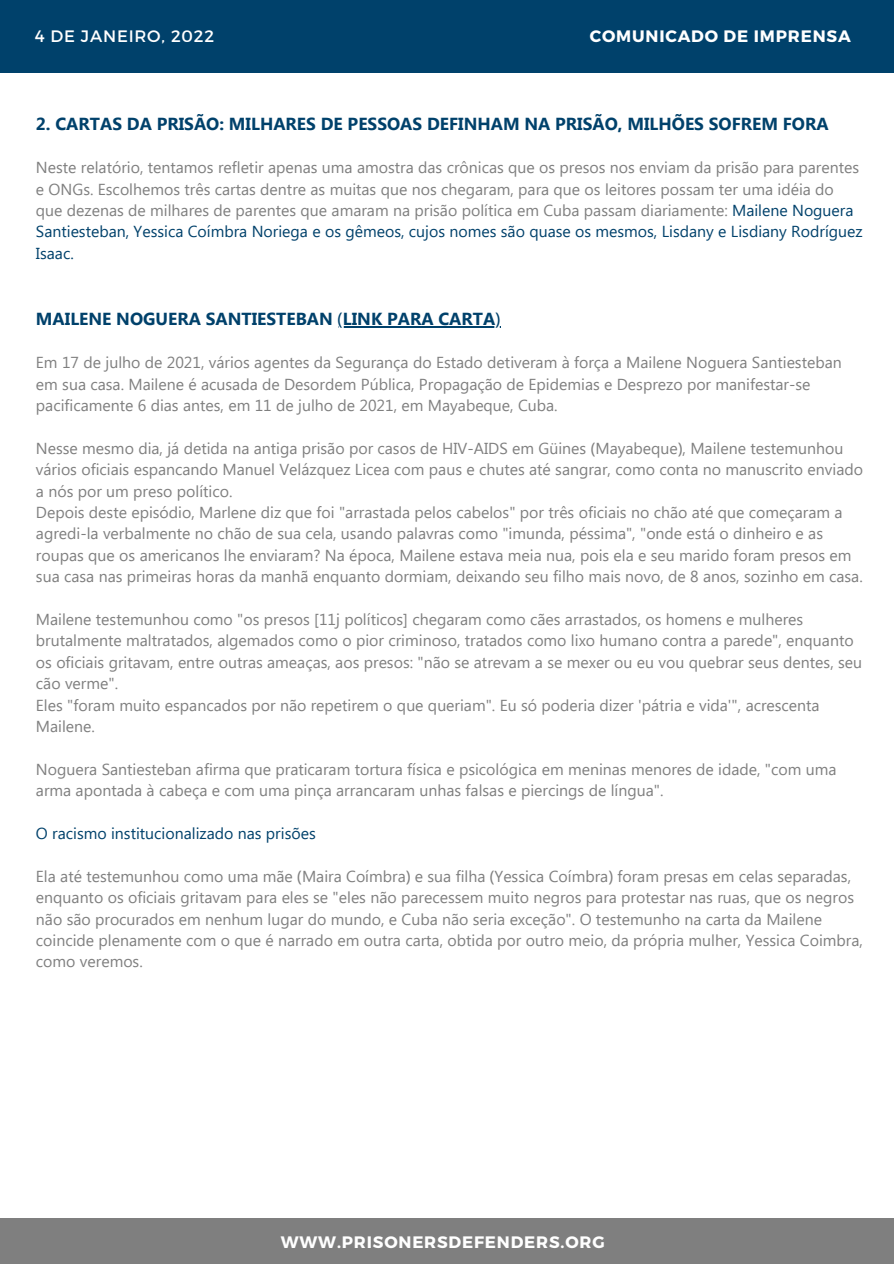
<style>
.page{position:relative;width:894px;height:1264px;background:#fff}
.page>*{position:absolute;margin:0;border:0;box-sizing:border-box;transform-origin:0 0}
.t1{font:700 17.4px "Segoe UI";color:#00416b}
.t2{font:700 16.5px "Montserrat";letter-spacing:.05em;color:#fff}
.t3{font:16.5px "Montserrat";letter-spacing:.05em;color:#fff}
.t4{font:15.9px/21.5px "Segoe UI";color:#7f7f7f}
.t5{font:15.9px "Segoe UI";color:#00416b}
.s1{color:#00416b}
.s2{font-family:"Noto Sans";font-weight:400}
.s3{font-family:"Noto Sans"}
</style>
<div class="page">
<div style="left:0;top:0;width:893px;height:72px;background:#00416b"></div>
<div style="left:0;top:1218px;width:893px;height:45px;background:#7f7f7f"></div>
<hr style="left:337px;top:326px;width:163px;height:1px;background:#00416b">
<p class="t3" style="left:35px;top:25px;width:181px">4 DE JANEIRO, 2022</p>
<p class="t2" style="left:589px;top:25px;width:262px">COMUNICADO DE IMPRENSA</p>
<p class="t1" style="left:36px;top:112px;width:794px">2. CARTAS DA PRISÃO: MILHARES DE PESSOAS DEFINHAM NA PRISÃO, MILHÕES SOFREM FORA</p>
<p class="t4" style="left:36px;top:156px;width:828px">Neste relatório, tentamos refletir apenas uma amostra das crônicas que os presos nos enviam da prisão para parentes e ONGs. Escolhemos três cartas dentre as muitas que nos chegaram, para que os leitores possam ter uma idéia do que dezenas de milhares de parentes que amaram na prisão política em Cuba passam diariamente: <span class="s1">Mailene Noguera Santiesteban, Yessica Coímbra Noriega e os gêmeos, cujos nomes são quase os mesmos, Lisdany e Lisdiany Rodríguez Isaac.</span></p>
<p class="t1" style="left:36px;top:306px;width:466px">MAILENE NOGUERA SANTIESTEBAN <span class="s2">(</span>LINK PARA CARTA<span class="s2">)</span></p>
<p class="t4" style="left:36px;top:351px;width:807px">Em 17 de julho de 2021, vários agentes da Segurança do Estado detiveram à força a Mailene Noguera Santiesteban em sua casa. Mailene é acusada de Desordem Pública, Propagação de Epidemias e Desprezo por manifestar-se pacificamente 6 dias antes, em 11 de julho de 2021, em Mayabeque, Cuba.</p>
<p class="t4" style="left:36px;top:436px;width:828px">Nesse mesmo dia, já detida na antiga prisão por casos de HIV-AIDS em Güines <span class="s3">(</span>Mayabeque<span class="s3">)</span>, Mailene testemunhou vários oficiais espancando Manuel Velázquez Licea com paus e chutes até sangrar, como conta no manuscrito enviado a nós por um preso político.</p>
<p class="t4" style="left:36px;top:500px;width:828px">Depois deste episódio, Marlene diz que foi "arrastada pelos cabelos" por três oficiais no chão até que começaram a agredi-la verbalmente no chão de sua cela, usando palavras como "imunda, péssima", "onde está o dinheiro e as roupas que os americanos lhe enviaram? Na época, Mailene estava meia nua, pois ela e seu marido foram presos em sua casa nas primeiras horas da manhã enquanto dormiam, deixando seu filho mais novo, de 8 anos, sozinho em casa.</p>
<p class="t4" style="left:36px;top:607px;width:827px">Mailene testemunhou como "os presos [11j políticos] chegaram como cães arrastados, os homens e mulheres brutalmente maltratados, algemados como o pior criminoso, tratados como lixo humano contra a parede", enquanto os oficiais gritavam, entre outras ameaças, aos presos: "não se atrevam a se mexer ou eu vou quebrar seus dentes, seu cão verme".</p>
<p class="t4" style="left:36px;top:693px;width:785px">Eles "foram muito espancados por não repetirem o que queriam". Eu só poderia dizer 'pátria e vida'", acrescenta<br>Mailene.</p>
<p class="t4" style="left:36px;top:757px;width:802px">Noguera Santiesteban afirma que praticaram tortura física e psicológica em meninas menores de idade, "com uma arma apontada à cabeça e com uma pinça arrancaram unhas falsas e piercings de língua".</p>
<p class="t5" style="left:36px;top:821px;width:281px">O racismo institucionalizado nas prisões</p>
<p class="t4" style="left:36px;top:864px;width:828px">Ela até testemunhou como uma mãe <span class="s3">(</span>Maira Coímbra<span class="s3">)</span> e sua filha <span class="s3">(</span>Yessica Coímbra<span class="s3">)</span> foram presas em celas separadas, enquanto os oficiais gritavam para eles se "eles não parecessem muito negros para protestar nas ruas, que os negros não são procurados em nenhum lugar do mundo, e Cuba não seria exceção". O testemunho na carta da Mailene coincide plenamente com o que é narrado em outra carta, obtida por outro meio, da própria mulher, Yessica Coimbra, como veremos.</p>
<p class="t2" style="left:281px;top:1231px;width:325px">WWW.PRISONERSDEFENDERS.ORG</p>
</div>
